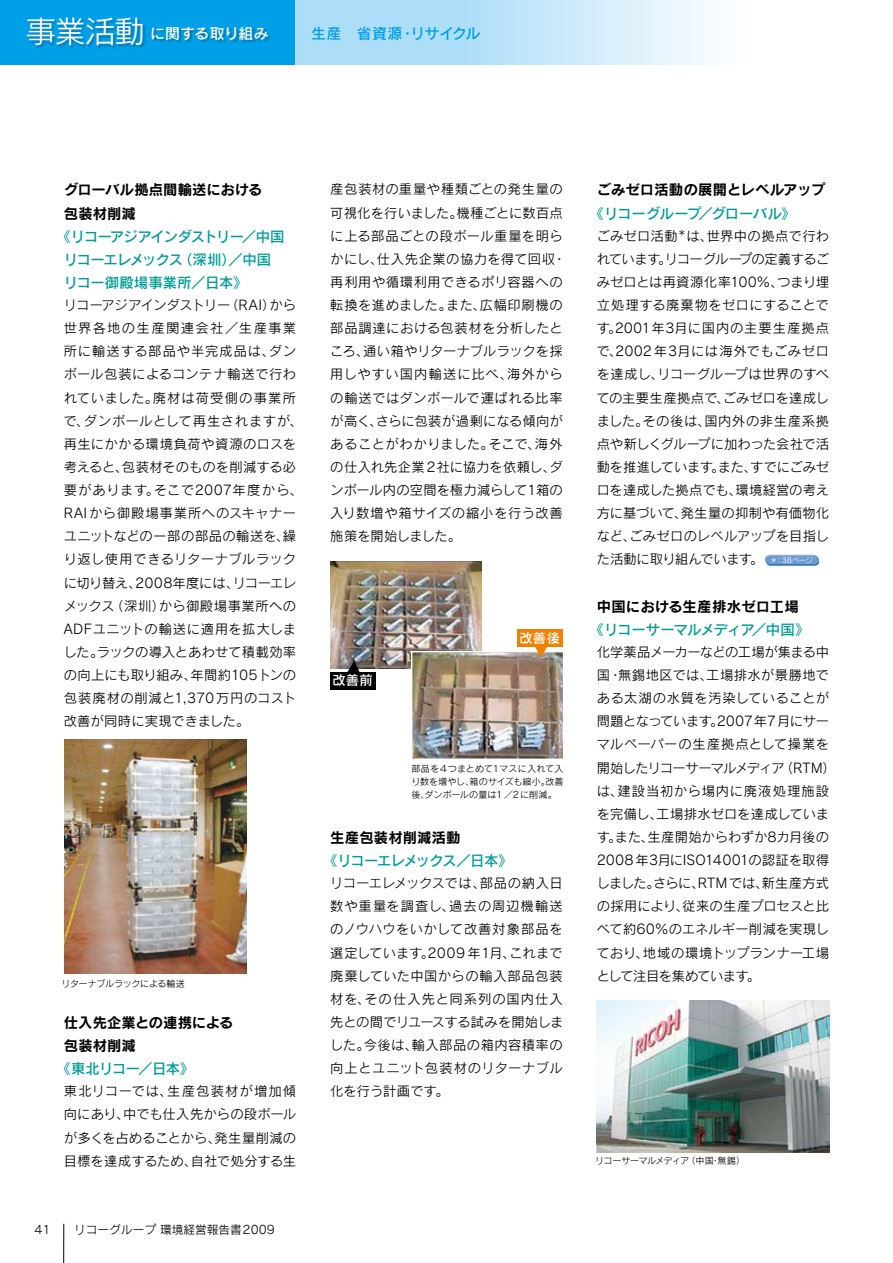
<style>
.page{position:relative;width:893px;height:1263px;background:#fff}
.page>*{position:absolute;margin:0;border:0;box-sizing:border-box;transform-origin:0 0}
.t1{font:14.85px "Rodin Pro DB";letter-spacing:.005em;color:#fff}
.t2{font:14.85px "Rodin Pro DB";letter-spacing:-.04em;color:#00a0e9}
.t3{font:14.4px/23.1px "Rodin Pro DB";letter-spacing:-.06em;color:#009e96}
.t4{font:14.4px/23.1px "Rodin Pro B";color:#000}
.t5{font:14.4px "Rodin Pro DB";letter-spacing:-.02em;color:#009e96}
.t6{font:13.35px/23.1px "Rodin Pro M";letter-spacing:.02em;color:#000}
.t7{font:13.35px "Rodin Pro DB";letter-spacing:.02em;color:#fff}
.t8{font:11.7px "Rodin Pro M";color:#000}
.t9{font:9px/12.8px "Rodin Pro M";letter-spacing:-.01em;color:#000;text-align:justify}
.t10{font:9px "Rodin Pro M";letter-spacing:-.06em;color:#000}
.t11{font:9px "Rodin Pro M";letter-spacing:-.035em;color:#000}
.t12{font:7.5px "Rodin Pro M";letter-spacing:-.07em;color:#fff}
.s1{font-family:"Rodin Pro M";font-size:30.9px}
</style>
<div class="page">
<hr style="left:63px;top:1224px;width:1px;height:39px;background:#000">
<div style="left:0;top:0;width:295px;height:65px;background:#00a0e9"></div>
<svg style="left:295px;top:0;width:415px;height:65px;background:#c3e6f9"></svg>
<div style="left:151px;top:27px;width:121px;height:18px;background:#000;opacity:.3"></div>
<div style="left:26px;top:16px;width:122px;height:34px;background:#000;opacity:.3"></div>
<img style="left:597px;top:1001px;width:232px;height:151px">
<img style="left:330px;top:561px;width:152px;height:107px">
<img style="left:414px;top:654px;width:147px;height:103px">
<div style="left:411px;top:651px;width:153px;height:109px;border:2px solid #fff"></div>
<div style="left:330px;top:672px;width:46px;height:18px;background:#000"></div>
<div style="left:517px;top:629px;width:46px;height:18px;background:#f08200"></div>
<svg style="left:347px;top:660px;width:13px;height:12px"></svg>
<svg style="left:535px;top:647px;width:12px;height:11px"></svg>
<img style="left:64px;top:740px;width:183px;height:233px">
<svg style="left:765px;top:554px;width:55px;height:12px"></svg>
<p class="t1" style="left:26px;top:24px;width:245px"><span class="s1">事業活動</span>に関する取り組み</p>
<p class="t2" style="left:311px;top:24px;width:171px">生産　省資源・リサイクル</p>
<p class="t4" style="left:64px;top:178px;width:200px">グローバル拠点間輸送における包装材削減</p>
<p class="t3" style="left:64px;top:224px;width:222px;text-indent:-7px">《リコーアジアインダストリー／中国リコーエレメックス（深圳）／中国リコー御殿場事業所／日本》</p>
<p class="t6" style="left:64px;top:293px;width:241px">リコーアジアインダストリー（RAI）から世界各地の生産関連会社／生産事業所に輸送する部品や半完成品は、ダンボール包装によるコンテナ輸送で行われていました。廃材は荷受側の事業所で、ダンボールとして再生されますが、再生にかかる環境負荷や資源のロスを考えると、包装材そのものを削減する必要があります。そこで2007年度から、<br>RAIから御殿場事業所へのスキャナーユニットなどの一部の部品の輸送を、繰り返し使用できるリターナブルラックに切り替え、2008年度には、リコーエレメックス（深圳）から御殿場事業所への<br>ADFユニットの輸送に適用を拡大しました｡ラックの導入とあわせて積載効率の向上にも取り組み、年間約105トンの包装廃材の削減と1,370万円のコスト改善が同時に実現できました。</p>
<p class="t11" style="left:62px;top:978px;width:125px">リターナブルラックによる輸送</p>
<p class="t4" style="left:64px;top:1010px;width:171px">仕入先企業との連携による包装材削減</p>
<p class="t3" style="left:57px;top:1056px;width:139px">《東北リコー／日本》</p>
<p class="t6" style="left:64px;top:1079px;width:234px;text-align:justify">東北リコーでは、生産包装材が増加傾向にあり、中でも仕入先からの段ボールが多くを占めることから、発生量削減の目標を達成するため、自社で処分する生</p>
<p class="t8" style="left:34px;top:1222px;width:18px">41</p>
<p class="t8" style="left:74px;top:1222px;width:202px">リコーグループ 環境経営報告書2009</p>
<p class="t6" style="left:330px;top:177px;width:237px">産包装材の重量や種類ごとの発生量の可視化を行いました。機種ごとに数百点に上る部品ごとの段ボール重量を明らかにし、仕入先企業の協力を得て回収・再利用や循環利用できるポリ容器への転換を進めました｡また、広幅印刷機の部品調達における包装材を分析したところ、通い箱やリターナブルラックを採用しやすい国内輸送に比べ、海外からの輸送ではダンボールで運ばれる比率が高く、さらに包装が過剰になる傾向があることがわかりました。そこで、海外の仕入れ先企業2社に協力を依頼し、ダンボール内の空間を極力減らして1箱の入り数増や箱サイズの縮小を行う改善施策を開始しました。</p>
<p class="t7" style="left:332px;top:671px;width:42px">改善前</p>
<p class="t7" style="left:519px;top:629px;width:42px">改善後</p>
<p class="t9" style="left:411px;top:762px;width:154px">部品を４つまとめて1マスに入れて入り数を増やし、箱のサイズも縮小。改善後、ダンボールの量は1 ／2に削減。</p>
<p class="t4" style="left:330px;top:825px;width:132px">生産包装材削減活動</p>
<p class="t3" style="left:323px;top:848px;width:191px">《リコーエレメックス／日本》</p>
<p class="t6" style="left:330px;top:871px;width:235px;text-align:justify">リコーエレメックスでは､部品の納入日数や重量を調査し、過去の周辺機輸送のノウハウをいかして改善対象部品を選定しています。2009 年1月、これまで廃棄していた中国からの輸入部品包装材を、その仕入先と同系列の国内仕入先との間でリユースする試みを開始しました。今後は、輸入部品の箱内容積率の向上とユニット包装材のリターナブル化を行う計画です｡</p>
<p class="t4" style="left:597px;top:178px;width:230px">ごみゼロ活動の展開とレベルアップ</p>
<p class="t5" style="left:590px;top:204px;width:208px">《リコーグループ／グローバル》</p>
<p class="t6" style="left:597px;top:224px;width:234px;text-align:justify">ごみゼロ活動<sup>＊</sup>は、世界中の拠点で行われています。リコーグループの定義するごみゼロとは再資源化率100%、つまり埋立処理する廃棄物をゼロにすることです。2001年3月に国内の主要生産拠点で、2002年3月には海外でもごみゼロを達成し、リコーグループは世界のすべての主要生産拠点で、ごみゼロを達成しました。その後は、国内外の非生産系拠点や新しくグループに加わった会社で活動を推進しています。また、すでにごみゼロを達成した拠点でも、環境経営の考え方に基づいて、発生量の抑制や有価物化など、ごみゼロのレベルアップを目指した活動に取り組んでいます。</p>
<p class="t4" style="left:597px;top:594px;width:204px">中国における生産排水ゼロ工場</p>
<p class="t3" style="left:590px;top:617px;width:222px">《リコーサーマルメディア／中国》</p>
<p class="t6" style="left:597px;top:640px;width:241px">化学薬品メーカーなどの工場が集まる中国・無錫地区では、工場排水が景勝地である太湖の水質を汚染していることが問題となっています。2007年7月にサーマルペーパーの生産拠点として操業を開始したリコーサーマルメディア（RTM）は、建設当初から場内に廃液処理施設を完備し、工場排水ゼロを達成しています。また、生産開始からわずか8カ月後の<br>2008年3月にISO14001の認証を取得しました。さらに、RTMでは、新生産方式の採用により、従来の生産プロセスと比べて約60％のエネルギー削減を実現しており、地域の環境トップランナー工場として注目を集めています。</p>
<p class="t12" style="left:770px;top:555px;width:44px">＊： 38ページ</p>
<p class="t10" style="left:595px;top:1155px;width:151px">リコーサーマルメディア（中国・無錫）</p>
</div>
